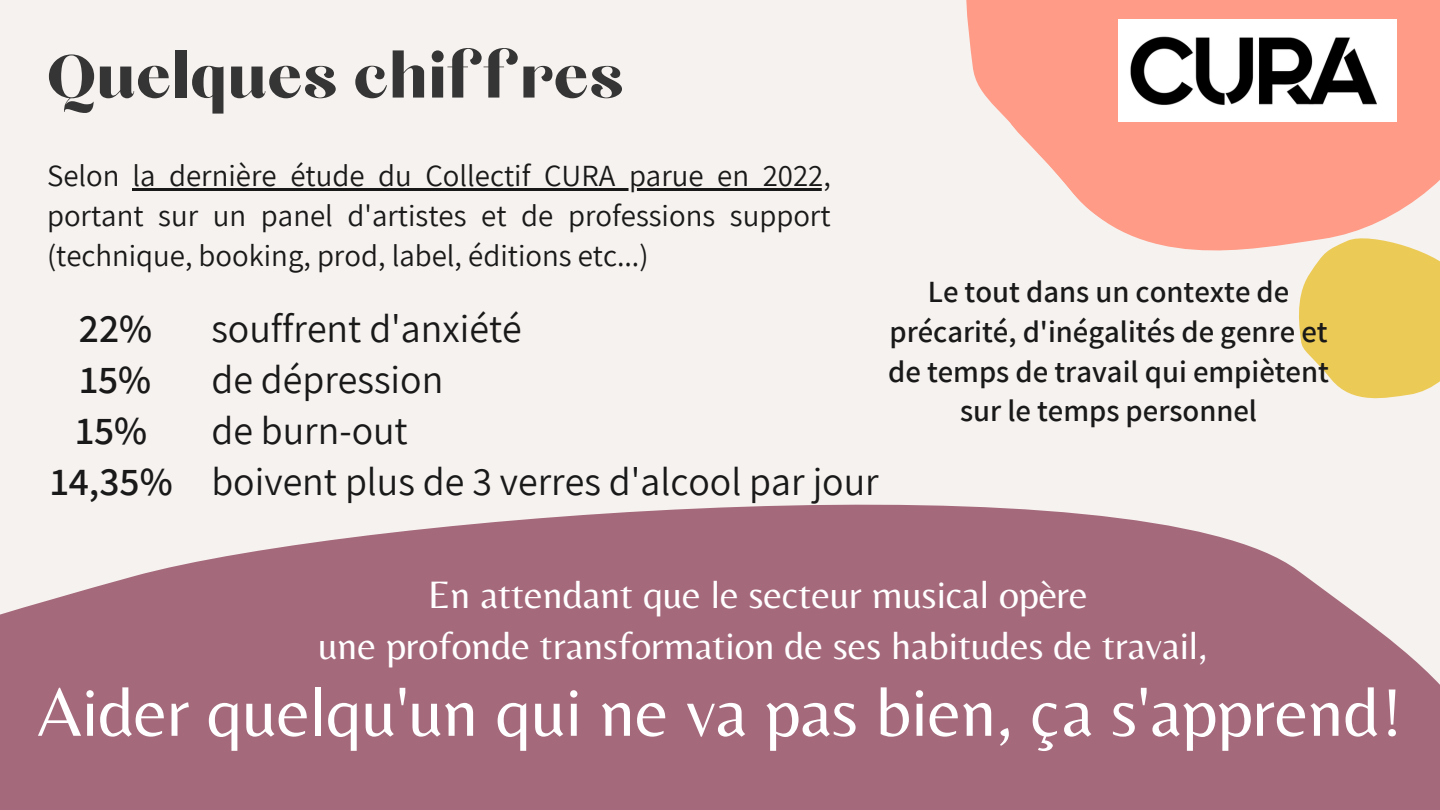
<style>
.page{position:relative;width:1440px;height:810px;background:#f6f2ef}
.page>*{position:absolute;margin:0;border:0;box-sizing:border-box;transform-origin:0 0}
.t1{font:76px "Chloe";color:#353535}
.t2{font:70.9px "Belleza";color:#fff}
.t3{font:39.8px "Belleza";color:#fff}
.t4{font:39.8px "Assistant";color:#191919}
.t5{font:600 39.8px "Assistant";color:#191919}
.t6{font:30.8px/39.8px "Assistant";color:#191919;text-align:justify}
.t7{font:600 30.8px/39.8px "Assistant";color:#191919;text-align:center}
</style>
<div class="page">
<svg style="left:0;top:504px;width:1440px;height:306px;background:#ae798a"></svg>
<svg style="left:966px;top:0;width:474px;height:207px;fill:#ff9b86"></svg>
<svg style="left:988px;top:0;width:417px;height:251px;fill:#ff9b86"></svg>
<svg style="left:1294px;top:231px;width:146px;height:168px"></svg>
<hr style="left:132px;top:188px;width:699px;height:3px;background:#191919">
<img style="left:1119px;top:20px;width:277px;height:102px">
<p class="t1" style="left:47px;top:41px;width:579px">Quelques chiffres</p>
<p class="t6" style="left:47px;top:155px;width:785px">Selon la dernière étude du Collectif CURA parue en 2022, portant sur un panel d'artistes et de professions support (technique, booking, prod, label, éditions etc...)</p>
<p class="t5" style="left:79px;top:301px;width:75px">22%</p>
<p class="t5" style="left:80px;top:352px;width:73px">15%</p>
<p class="t5" style="left:76px;top:403px;width:73px">15%</p>
<p class="t5" style="left:50px;top:454px;width:124px">14,35%</p>
<p class="t4" style="left:211px;top:301px;width:312px">souffrent d'anxiété</p>
<p class="t4" style="left:211px;top:352px;width:233px">de dépression</p>
<p class="t4" style="left:211px;top:403px;width:198px">de burn-out</p>
<p class="t4" style="left:211px;top:454px;width:669px">boivent plus de 3 verres d'alcool par jour</p>
<p class="t7" style="left:888px;top:271px;width:442px">Le tout dans un contexte de précarité, d'inégalités de genre et de temps de travail qui empiètent sur le temps personnel</p>
<p class="t3" style="left:428px;top:571px;width:661px">En attendant que le secteur musical opère</p>
<p class="t3" style="left:318px;top:622px;width:891px">une profonde transformation de ses habitudes de travail,</p>
<p class="t2" style="left:37px;top:670px;width:1367px">Aider quelqu'un qui ne va pas bien, ça s'apprend!</p>
</div>
